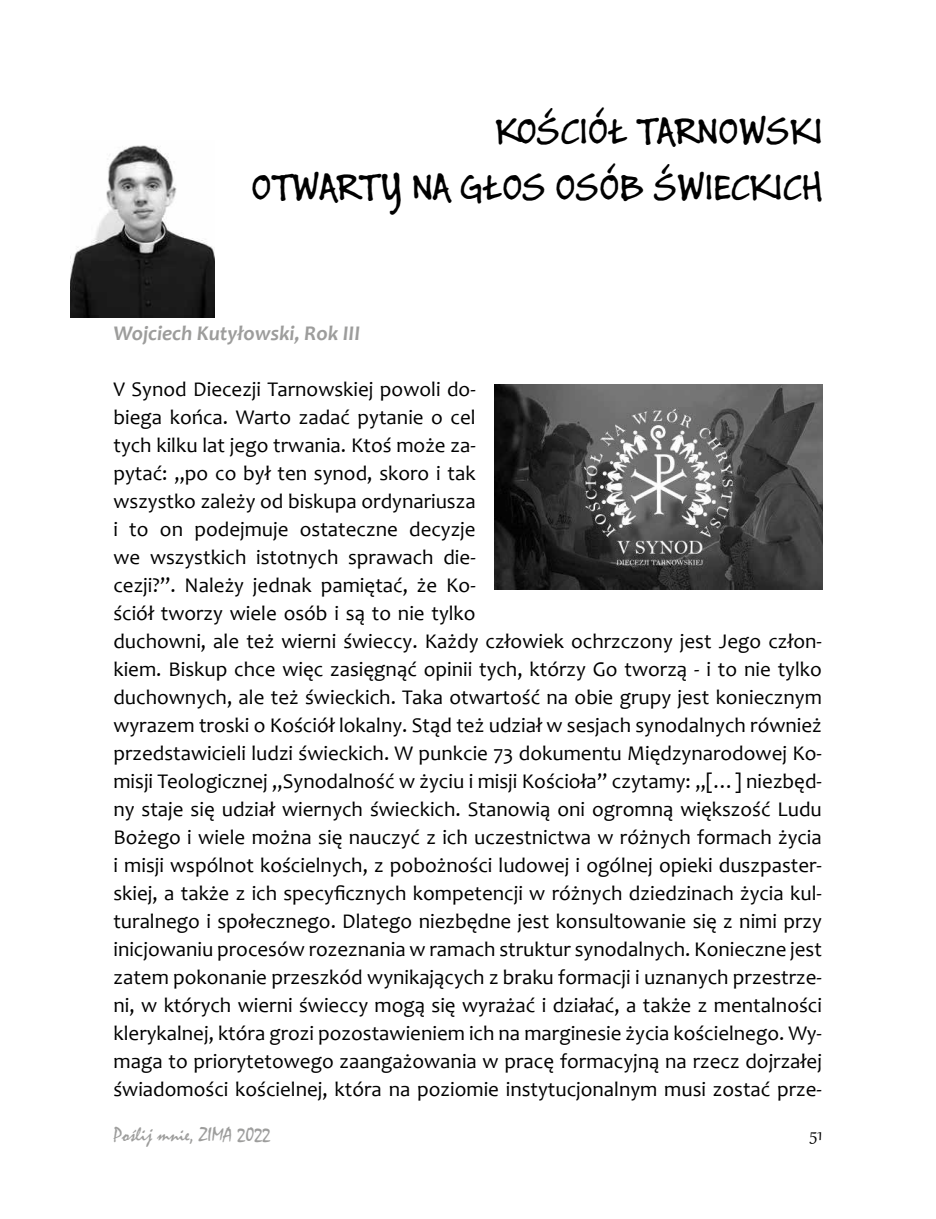
<style>
.page{position:relative;width:936px;height:1219px;background:#fff}
.page>*{position:absolute;margin:0;border:0;box-sizing:border-box;transform-origin:0 0}
.t1{font:41px/56px "Buxton Sketch";color:#000;text-align:right}
.t2{font:22px "Gabriola";color:#000}
.t3{font:21px/28px "Candara";color:#000}
.t4{font:italic 700 21px "Candara";color:#9d9d9c}
.t5{font:20px "Mistral";color:#9d9d9c}
</style>
<div class="page">
<img style="left:71px;top:145px;width:143px;height:172px">
<img style="left:494px;top:384px;width:328px;height:206px">
<h1 class="t1" style="left:251px;top:102px;width:573px">KOŚCIÓŁ TARNOWSKI<br>OTWARTY NA GŁOS OSÓB ŚWIECKICH</h1>
<p class="t4" style="left:113px;top:320px;width:248px">Wojciech Kutyłowski, Rok III</p>
<p class="t3" style="left:113px;top:375px;width:710px">V Synod Diecezji Tarnowskiej powoli do-<br>biega końca. Warto zadać pytanie o cel<br>tych kilku lat jego trwania. Ktoś może za-<br>pytać: „po co był ten synod, skoro i tak<br>wszystko zależy od biskupa ordynariusza<br>i to on podejmuje ostateczne decyzje<br>we wszystkich istotnych sprawach die-<br>cezji?”. Należy jednak pamiętać, że Ko-<br>ściół tworzy wiele osób i są to nie tylko<br>duchowni, ale też wierni świeccy. Każdy człowiek ochrzczony jest Jego człon&shy;kiem. Biskup chce więc zasięgnąć opinii tych, którzy Go tworzą - i to nie tylko duchownych, ale też świeckich. Taka otwartość na obie grupy jest koniecznym wyrazem troski o Kościół lokalny. Stąd też udział w sesjach synodalnych również przedstawicieli ludzi świeckich. W punkcie 73 dokumentu Międzynarodowej Ko&shy;misji Teologicznej „Synodalność w życiu i misji Kościoła” czytamy: „[…] niezbęd&shy;ny staje się udział wiernych świeckich. Stanowią oni ogromną większość Ludu Bożego i wiele można się nauczyć z ich uczestnictwa w różnych formach życia i misji wspólnot kościelnych, z pobożności ludowej i ogólnej opieki duszpaster&shy;skiej, a także z ich specyficznych kompetencji w różnych dziedzinach życia kul&shy;turalnego i społecznego. Dlatego niezbędne jest konsultowanie się z nimi przy inicjowaniu procesów rozeznania w ramach struktur synodalnych. Konieczne jest zatem pokonanie przeszkód wynikających z braku formacji i uznanych przestrze&shy;ni, w których wierni świeccy mogą się wyrażać i działać, a także z mentalności klerykalnej, która grozi pozostawieniem ich na marginesie życia kościelnego. Wy&shy;maga to priorytetowego zaangażowania w pracę formacyjną na rzecz dojrzałej świadomości kościelnej, która na poziomie instytucjonalnym musi zostać prze-</p>
<p class="t5" style="left:113px;top:1122px;width:158px">Poślij mnie, ZIMA 2022</p>
<p class="t2" style="left:810px;top:1120px;width:14px">51</p>
</div>
